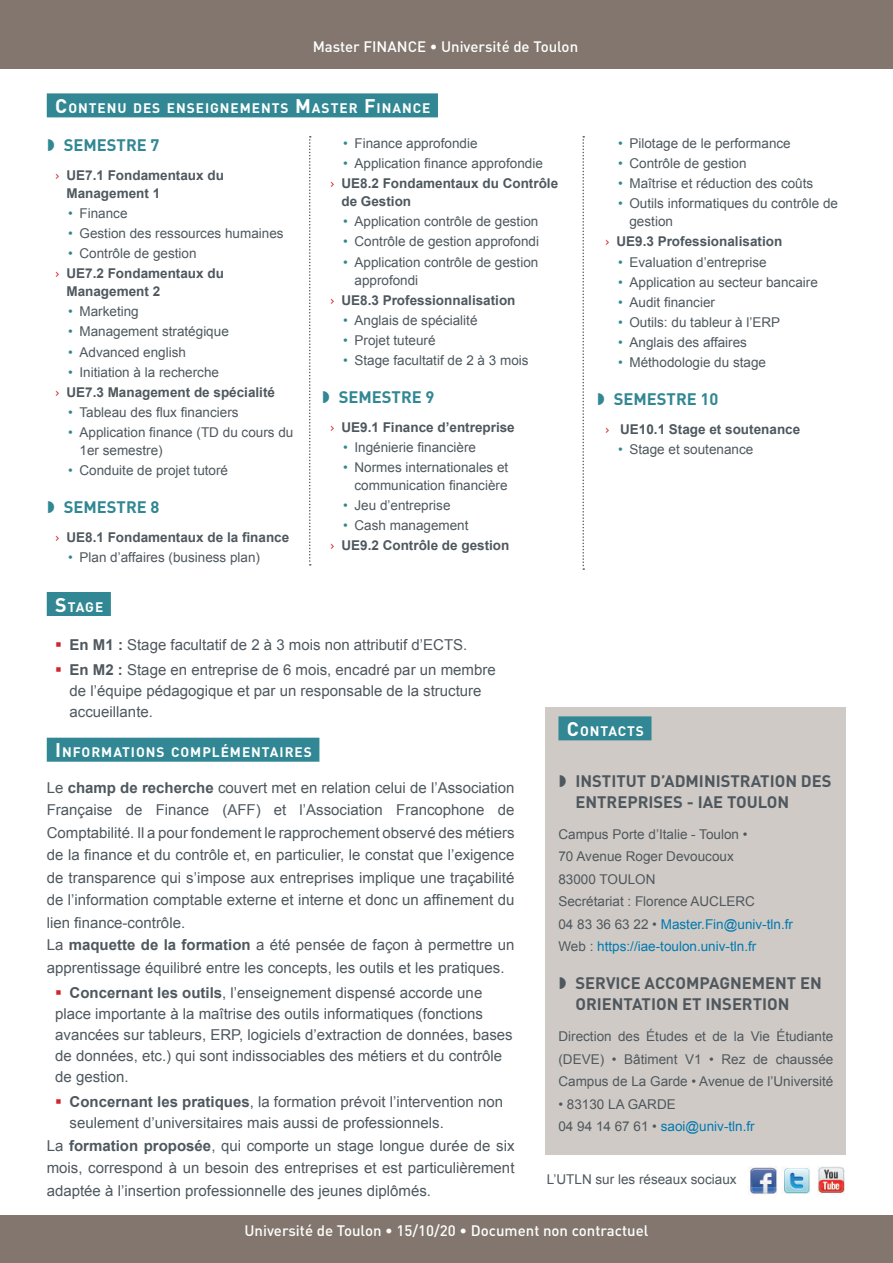
<style>
.page{position:relative;width:893px;height:1263px;background:#fff}
.page>*{position:absolute;margin:0;border:0;box-sizing:border-box;transform-origin:0 0}
.t1{font:700 16.5px/21px "DIN";color:#4e585e}
.t2{font:700 16.5px "DIN";color:#318793}
.texte{font:15px/22.5px "Arial";color:#4e585e}
.pied_de_page{font:500 15px "DIN";color:#fff}
.titre_orange{font:700 13.65px "DIN";letter-spacing:.07em;color:#fff}
.texte_contact{font:13.5px/18px "Arial";color:#4e585e}
.t3{font:700 13.5px/18px "Arial";color:#4e585e}
.texte_contact-2{font:13.5px "Arial";color:#0079b0}
.texte_flashtag{font:13.5px "Arial";color:#4e585e}
.s1{font-size:19.5px}
.s2{font-family:"DIN";font-weight:400;color:#d1232a}
.s3{color:#318793}
.s4{font-weight:700}
.s5{color:#4e585e}
</style>
<div class="page">
<div style="left:0;top:1215px;width:893px;height:48px;background:#82766e"></div>
<div style="left:0;top:0;width:893px;height:68px;background:#82766e"></div>
<div style="left:47px;top:93px;width:391px;height:24px;background:#318793"></div>
<div style="left:546px;top:707px;width:300px;height:447px;background:#d0cac6"></div>
<div style="left:558px;top:716px;width:93px;height:24px;background:#318793"></div>
<div style="left:47px;top:592px;width:64px;height:24px;background:#318793"></div>
<div style="left:47px;top:738px;width:272px;height:24px;background:#318793"></div>
<img style="left:748px;top:1167px;width:29px;height:28px">
<img style="left:782px;top:1167px;width:28px;height:26px">
<img style="left:817px;top:1166px;width:28px;height:28px">
<svg style="left:309px;top:136px;width:2px;height:430px"></svg>
<svg style="left:582px;top:136px;width:2px;height:434px"></svg>
<p class="pied_de_page" style="left:313px;top:37px;width:69px">Master FINAN</p>
<p class="pied_de_page" style="left:408px;top:37px;width:172px">CE • Université de Toulon</p>
<p class="titre_orange" style="left:55px;top:99px;width:377px"><span class="s1">C</span>ONTENU DES ENSEIGNEMENTS <span class="s1">M</span>ASTER <span class="s1">F</span>INANCE</p>
<p class="t2" style="left:64px;top:134px;width:97px">SEMESTRE 7</p>
<p class="t3" style="left:66px;top:166px;width:159px;text-indent:-11px"><span class="s2">›</span> UE7.1 Fondamentaux du<br>Management 1</p>
<p class="texte_contact" style="left:68px;top:204px;width:61px"><span class="s3">•</span> Finance</p>
<p class="texte_contact" style="left:68px;top:224px;width:217px"><span class="s3">•</span> Gestion des ressources humaines</p>
<p class="texte_contact" style="left:68px;top:244px;width:130px"><span class="s3">•</span> Contrôle de gestion</p>
<p class="t3" style="left:66px;top:265px;width:159px;text-indent:-11px"><span class="s2">›</span> UE7.2 Fondamentaux du<br>Management 2</p>
<p class="texte_contact" style="left:68px;top:303px;width:72px"><span class="s3">•</span> Marketing</p>
<p class="texte_contact" style="left:68px;top:323px;width:162px"><span class="s3">•</span> Management stratégique</p>
<p class="texte_contact" style="left:68px;top:343px;width:120px"><span class="s3">•</span> Advanced english</p>
<p class="texte_contact" style="left:68px;top:363px;width:153px"><span class="s3">•</span> Initiation à la recherche</p>
<p class="t3" style="left:55px;top:383px;width:221px"><span class="s2">›</span> UE7.3 Management de spécialité</p>
<p class="texte_contact" style="left:68px;top:403px;width:172px"><span class="s3">•</span> Tableau des flux financiers</p>
<p class="texte_contact" style="left:80px;top:423px;width:215px;text-indent:-11px"><span class="s3">•</span> Application finance (TD du cours du<br>1er semestre)</p>
<p class="texte_contact" style="left:68px;top:461px;width:162px"><span class="s3">•</span> Conduite de projet tutoré</p>
<p class="t2" style="left:64px;top:496px;width:97px">SEMESTRE 8</p>
<p class="t3" style="left:55px;top:528px;width:235px"><span class="s2">›</span> UE8.1 Fondamentaux de la finance</p>
<p class="texte_contact" style="left:68px;top:548px;width:194px"><span class="s3">•</span> Plan d’affaires (business plan)</p>
<p class="texte_contact" style="left:343px;top:134px;width:136px"><span class="s3">•</span> Finance approfondie</p>
<p class="texte_contact" style="left:343px;top:154px;width:201px"><span class="s3">•</span> Application finance approfondie</p>
<p class="t3" style="left:341px;top:175px;width:218px;text-indent:-11px"><span class="s2">›</span> UE8.2 Fondamentaux du Contrôle de Gestion</p>
<p class="texte_contact" style="left:343px;top:213px;width:197px"><span class="s3">•</span> Application contrôle de gestion</p>
<p class="texte_contact" style="left:343px;top:233px;width:198px"><span class="s3">•</span> Contrôle de gestion approfondi</p>
<p class="texte_contact" style="left:354px;top:253px;width:185px;text-indent:-11px"><span class="s3">•</span> Application contrôle de gestion approfondi</p>
<p class="t3" style="left:330px;top:291px;width:187px"><span class="s2">›</span> UE8.3 Professionnalisation</p>
<p class="texte_contact" style="left:343px;top:311px;width:136px"><span class="s3">•</span> Anglais de spécialité</p>
<p class="texte_contact" style="left:343px;top:331px;width:94px"><span class="s3">•</span> Projet tuteuré</p>
<p class="texte_contact" style="left:343px;top:351px;width:187px"><span class="s3">•</span> Stage facultatif de 2 à 3 mois</p>
<p class="t2" style="left:339px;top:386px;width:97px">SEMESTRE 9</p>
<p class="t3" style="left:330px;top:418px;width:186px"><span class="s2">›</span> UE9.1 Finance d’entreprise</p>
<p class="texte_contact" style="left:343px;top:438px;width:135px"><span class="s3">•</span> Ingénierie financière</p>
<p class="texte_contact" style="left:343px;top:458px;width:167px;text-align:right"><span class="s3">•</span> Normes internationales et communication financière</p>
<p class="texte_contact" style="left:343px;top:497px;width:109px"><span class="s3">•</span> Jeu d’entreprise</p>
<p class="texte_contact" style="left:343px;top:517px;width:127px"><span class="s3">•</span> Cash management</p>
<p class="t3" style="left:330px;top:537px;width:181px"><span class="s2">›</span> UE9.2 Contrôle de gestion</p>
<p class="texte_contact" style="left:618px;top:134px;width:174px"><span class="s3">•</span> Pilotage de le performance</p>
<p class="texte_contact" style="left:618px;top:154px;width:130px"><span class="s3">•</span> Contrôle de gestion</p>
<p class="texte_contact" style="left:618px;top:175px;width:197px"><span class="s3">•</span> Maîtrise et réduction des coûts</p>
<p class="texte_contact" style="left:629px;top:195px;width:210px;text-indent:-11px"><span class="s3">•</span> Outils informatiques du contrôle de gestion</p>
<p class="t3" style="left:605px;top:233px;width:178px"><span class="s2">›</span> UE9.3 Professionalisation</p>
<p class="texte_contact" style="left:618px;top:253px;width:150px"><span class="s3">•</span> Evaluation d’entreprise</p>
<p class="texte_contact" style="left:618px;top:273px;width:201px"><span class="s3">•</span> Application au secteur bancaire</p>
<p class="texte_contact" style="left:618px;top:293px;width:99px"><span class="s3">•</span> Audit financier</p>
<p class="texte_contact" style="left:618px;top:313px;width:164px"><span class="s3">•</span> Outils: du tableur à l’ERP</p>
<p class="texte_contact" style="left:618px;top:333px;width:131px"><span class="s3">•</span> Anglais des affaires</p>
<p class="texte_contact" style="left:618px;top:354px;width:150px"><span class="s3">•</span> Méthodologie du stage</p>
<p class="t2" style="left:614px;top:388px;width:106px">SEMESTRE 10</p>
<p class="t3" style="left:605px;top:421px;width:196px"><span class="s2">›</span> UE10.1 Stage et soutenance</p>
<p class="texte_contact" style="left:618px;top:440px;width:137px"><span class="s3">•</span> Stage et soutenance</p>
<p class="titre_orange" style="left:55px;top:598px;width:50px"><span class="s1">S</span>TAGE</p>
<p class="texte" style="left:70px;top:633px;width:399px"><span class="s4">En M1 :</span> Stage facultatif de 2 à 3 mois non attributif d’ECTS.</p>
<p class="texte" style="left:70px;top:659px;width:428px;line-height:21px"><span class="s4">En M2 :</span> Stage en entreprise de 6 mois, encadré par un membre de l’équipe pédagogique et par un responsable de la structure accueillante.</p>
<p class="titre_orange" style="left:55px;top:743px;width:258px"><span class="s1">I</span> NFORMATIONS COMPLÉMENTAIRES</p>
<p class="texte" style="left:47px;top:776px;width:469px;text-align:justify">Le <span class="s4">champ de recherche</span> couvert met en relation celui de l’Association Française de Finance (AFF) et l’Association Francophone de Comptabilité. Il a pour fondement le rapprochement observé des métiers de la finance et du contrôle et, en particulier, le constat que l’exigence de transparence qui s’impose aux entreprises implique une traçabilité de l’information comptable externe et interne et donc un affinement du lien finance-contrôle.</p>
<p class="texte" style="left:47px;top:934px;width:469px">La <span class="s4">maquette de la formation</span> a été pensée de façon à permettre un apprentissage équilibré entre les concepts, les outils et les pratiques.</p>
<p class="texte" style="left:55px;top:982px;width:459px;line-height:21px;text-indent:14px"><span class="s4">Concernant les outils</span>, l’enseignement dispensé accorde une place importante à la maîtrise des outils informatiques (fonctions avancées sur tableurs, ERP, logiciels d’extraction de données, bases de données, etc.) qui sont indissociables des métiers et du contrôle de gestion.</p>
<p class="texte" style="left:70px;top:1091px;width:435px;line-height:21px"><span class="s4">Concernant les pratiques</span>, la formation prévoit l’intervention non seulement d’universitaires mais aussi de professionnels.</p>
<p class="texte" style="left:47px;top:1134px;width:469px;text-align:justify">La <span class="s4">formation proposée</span>, qui comporte un stage longue durée de six mois, correspond à un besoin des entreprises et est particulièrement adaptée à l’insertion professionnelle des jeunes diplômés.</p>
<p class="titre_orange" style="left:567px;top:722px;width:79px"><span class="s1">C</span>ONTACTS</p>
<p class="t1" style="left:575px;top:769px;width:258px">INSTITUT D’ADMINISTRATION DES<br>ENTREPRISES - IAE TOULON</p>
<p class="texte_contact" style="left:558px;top:825px;width:191px">Campus Porte d’Italie - Toulon •</p>
<p class="texte_contact" style="left:558px;top:848px;width:177px">70 Avenue Roger Devoucoux</p>
<p class="texte_contact" style="left:558px;top:870px;width:99px">83000 TOULON</p>
<p class="texte_contact" style="left:558px;top:893px;width:198px">Secrétariat : Florence AUCLERC</p>
<p class="texte_contact-2" style="left:558px;top:915px;width:236px"><span class="s5">04 83 36 63 22 •</span> Master.Fin@univ-tln.fr</p>
<p class="texte_contact-2" style="left:558px;top:938px;width:199px"><span class="s5">Web :</span> https://iae-toulon.univ-tln.fr</p>
<p class="t1" style="left:575px;top:972px;width:248px">SERVICE ACCOMPAGNEMENT EN<br>ORIENTATION ET INSERTION</p>
<p class="texte_contact" style="left:558px;top:1025px;width:276px;line-height:22.5px;text-align:justify">Direction des Études et de la Vie Étudiante (DEVE) • Bâtiment V1 • Rez de chaussée Campus de La Garde • Avenue de l’Université</p>
<p class="texte_contact" style="left:558px;top:1095px;width:119px">• 83130 LA GARDE</p>
<p class="texte_contact-2" style="left:558px;top:1118px;width:198px"><span class="s5">04 94 14 67 61 •</span> saoi@univ-tln.fr</p>
<p class="texte_flashtag" style="left:547px;top:1171px;width:191px">L’UTLN sur les réseaux sociaux</p>
<p class="pied_de_page" style="left:244px;top:1221px;width:406px">Université de Toulon • 15/10/20 • Document non contractuel</p>
</div>
